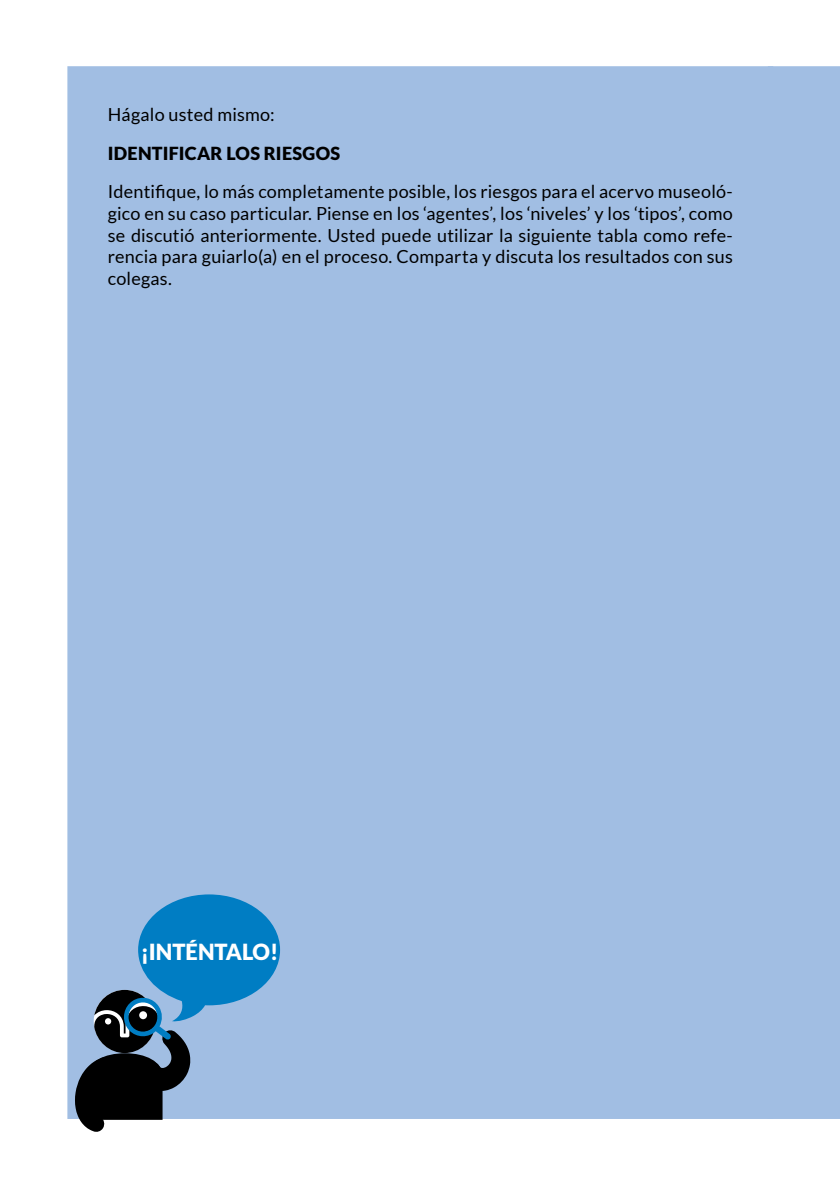
<style>
.page{position:relative;width:840px;height:1191px;background:#fff}
.page>*{position:absolute;margin:0;border:0;box-sizing:border-box;transform-origin:0 0}
.t1{font:900 22.2px "Lato";color:#fff}
.t2{font:18px/21.6px "Lato";letter-spacing:.015em;color:#000;text-align:justify}
.t3{font:900 18px "Lato";letter-spacing:.015em;color:#000}
</style>
<div class="page">
<div style="left:73px;top:72px;width:693px;height:1041px;background:#a1bee3"></div>
<div style="left:67px;top:66px;width:705px;height:1053px;border:12px solid #a1bee3"></div>
<svg style="left:75px;top:894px;width:205px;height:238px"></svg>
<div style="left:767px;top:66px;width:72px;height:1053px;background:#a1bee3"></div>
<p class="t2" style="left:108px;top:104px;width:168px">Hágalo usted mismo:</p>
<p class="t3" style="left:108px;top:143px;width:234px">IDENTIFICAR LOS RIESGOS</p>
<p class="t2" style="left:108px;top:181px;width:626px">Identifique, lo más completamente posible, los riesgos para el acervo museoló&shy;gico en su caso particular. Piense en los ‘agentes’, los ‘niveles’ y los ‘tipos’, como se discutió anteriormente. Usted puede utilizar la siguiente tabla como refe&shy;rencia para guiarlo(a) en el proceso. Comparta y discuta los resultados con sus colegas.</p>
<p class="t1" style="left:141px;top:938px;width:139px">¡INTÉNTALO!</p>
</div>
